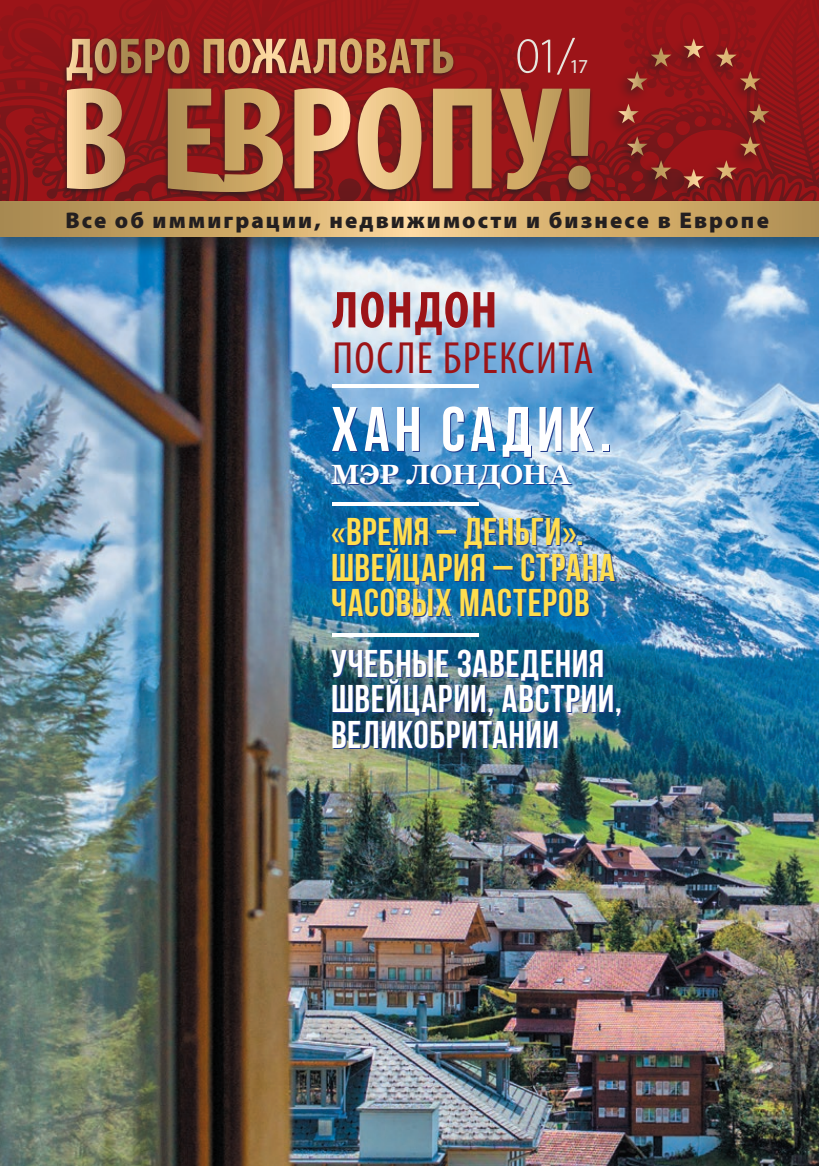
<style>
.page{position:relative;width:819px;height:1166px;background:#fff}
.page>*{position:absolute;margin:0;border:0;box-sizing:border-box;transform-origin:0 0}
.t1{font:700 62.82px "Bebas Neue";letter-spacing:.08em;color:#fff}
.t2{font:700 condensed 52.32px "Myriad Pro";color:#9c1418}
.t3{font:300 50.57px "Myriad Pro";color:#e7e6de}
.t4{font:condensed 45.32px "Myriad Pro";letter-spacing:.025em;color:#9c1418}
.t5{font:700 38.5px/35.5px "Bebas Neue";letter-spacing:.015em;color:#fff}
.t6{font:700 38.5px/35.5px "Bebas Neue";letter-spacing:.015em;color:#ffde4e}
.t7{font:700 27.82px "Georgia";letter-spacing:-.02em;color:#fff}
.t8{font:900 22.75px "Myriad Pro";letter-spacing:.095em;color:#231f20}
.t9{font:19.78px "Myriad Pro";color:#e7e6de}
.s1{font-family:"Myriad Pro";font-weight:600;font-stretch:condensed}
</style>
<div class="page">
<img style="left:0;top:257px;width:819px;height:909px">
<svg style="left:0;top:0;width:458px;height:201px;fill:#961418"></svg>
<svg style="left:458px;top:0;width:361px;height:201px;fill:#9c1418"></svg>
<div style="left:0;top:201px;width:819px;height:56px;background:#231f20;opacity:.42"></div>
<svg style="left:0;top:202px;width:819px;height:35px"></svg>
<div style="left:62px;top:37px;width:532px;height:162px;background:#231f20;opacity:.75"></div>
<svg style="left:95px;top:38px;width:358px;height:35px"></svg>
<svg style="left:67px;top:87px;width:523px;height:106px"></svg>
<div style="left:605px;top:34px;width:168px;height:167px;background:#231f20;opacity:.75"></div>
<svg style="left:618px;top:38px;width:151px;height:151px"></svg>
<hr style="left:332px;top:384px;width:146px;height:4px;background:#fff">
<hr style="left:332px;top:502px;width:146px;height:4px;background:#fff">
<hr style="left:332px;top:633px;width:146px;height:4px;background:#fff">
<h3 class="t3" style="left:515px;top:28px;width:61px">01/</h3>
<p class="t9" style="left:569px;top:54px;width:20px">17</p>
<p class="t8" style="left:65px;top:207px;width:705px">Все об иммиграции, недвижимости и бизнесе в Европе</p>
<h2 class="t2" style="left:332px;top:277px;width:166px">Лондон</h2>
<p class="t4" style="left:332px;top:331px;width:262px">после Брексита</p>
<h1 class="t1" style="left:331px;top:395px;width:281px">Хан Садик.</h1>
<p class="t7" style="left:331px;top:459px;width:241px">Мэр Лондона</p>
<p class="t6" style="left:331px;top:514px;width:286px"><span class="s1">«</span>Время – деньги<span class="s1">»</span>.<br>Швейцария – страна часовых мастеров</p>
<p class="t5" style="left:331px;top:645px;width:292px">Учебные заведения<br>Швейцарии, Австрии,<br>Великобритании</p>
</div>
